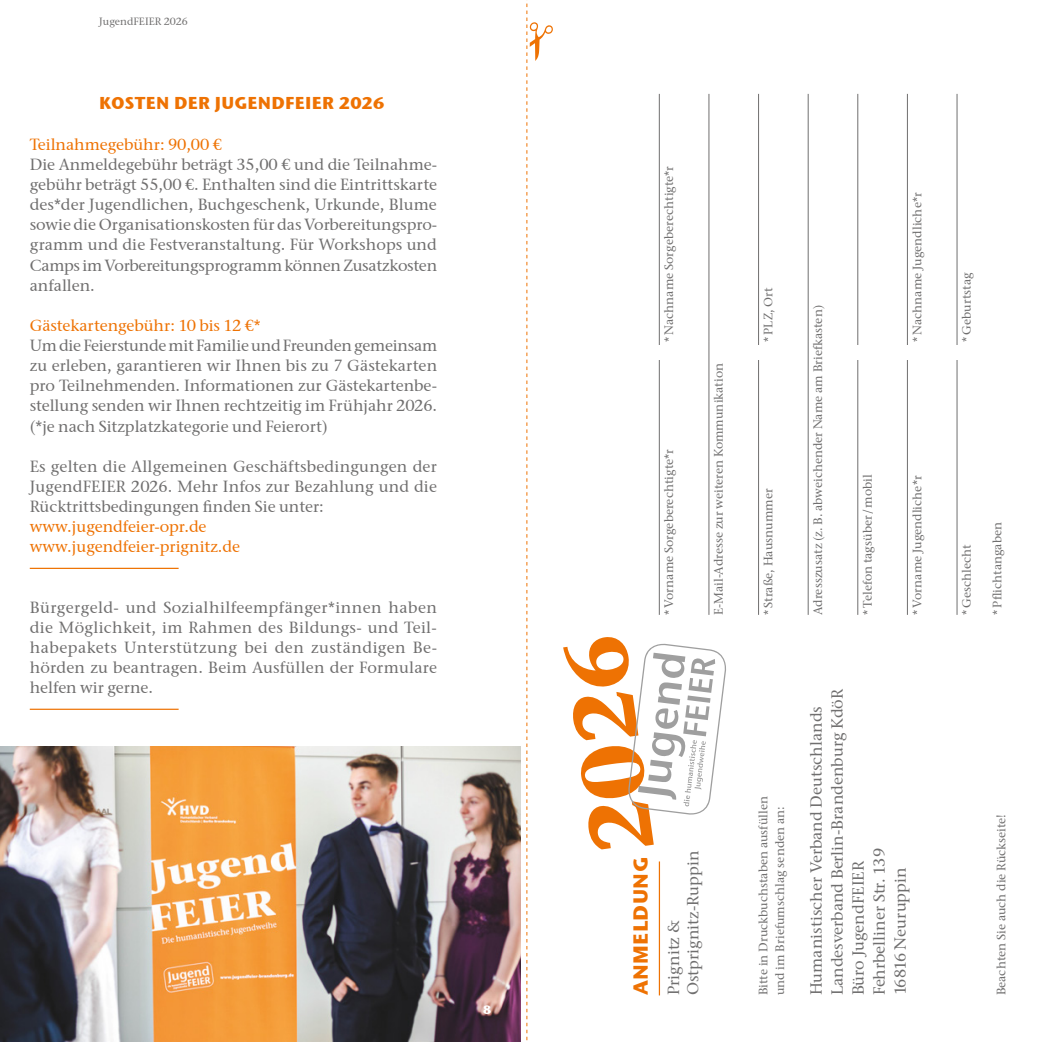
<style>
.page{position:relative;width:1042px;height:1042px;background:#fff}
.page>*{position:absolute;margin:0;border:0;box-sizing:border-box;transform-origin:0 0}
.t1{font:700 87.5px "Stone Serif ITC Pro";color:#ee7203}
.t2{font:700 20.3px "Stone Sans ITC Pro";letter-spacing:.02em;color:#ee7203}
.t3{font:700 17.15px "Stone Sans ITC Pro";letter-spacing:.015em;color:#ee7203}
.t4{font:500 16.1px/20.1px "Stone Serif ITC Pro";color:#706f6f;text-align:justify}
.t5{font:500 16.1px/20.1px "Stone Serif ITC Pro";letter-spacing:-.005em;color:#ee7203}
.t6{font:500 12.25px/16.6px "Stone Serif ITC Pro";color:#706f6f}
.t7{font:700 12.25px "Stone Sans ITC Pro";color:#fff}
.t8{font:500 10.5px "Stone Serif ITC Pro";letter-spacing:.005em;color:#706f6f}
</style>
<div class="page">
<svg style="left:526px;top:0;width:27px;height:1041px"></svg>
<hr style="left:659px;top:861px;width:1px;height:134px;background:#ee7203">
<svg style="left:628px;top:643px;width:98px;height:172px"></svg>
<hr style="left:659px;top:342px;width:1px;height:273px;background:#706f6f">
<hr style="left:659px;top:94px;width:1px;height:248px;background:#706f6f">
<hr style="left:708px;top:342px;width:1px;height:273px;background:#706f6f">
<hr style="left:708px;top:94px;width:1px;height:248px;background:#706f6f">
<hr style="left:758px;top:342px;width:1px;height:273px;background:#706f6f">
<hr style="left:758px;top:94px;width:1px;height:248px;background:#706f6f">
<hr style="left:808px;top:342px;width:1px;height:273px;background:#706f6f">
<hr style="left:808px;top:94px;width:1px;height:248px;background:#706f6f">
<hr style="left:857px;top:342px;width:1px;height:273px;background:#706f6f">
<hr style="left:857px;top:94px;width:1px;height:248px;background:#706f6f">
<hr style="left:907px;top:342px;width:1px;height:273px;background:#706f6f">
<hr style="left:907px;top:94px;width:1px;height:248px;background:#706f6f">
<hr style="left:956px;top:342px;width:1px;height:273px;background:#706f6f">
<hr style="left:956px;top:94px;width:1px;height:248px;background:#706f6f">
<div style="left:737px;top:345px;width:43px;height:15px;background:#fff"></div>
<div style="left:644px;top:345px;width:43px;height:15px;background:#fff"></div>
<div style="left:844px;top:345px;width:43px;height:15px;background:#fff"></div>
<div style="left:894px;top:345px;width:127px;height:15px;background:#fff"></div>
<img style="left:0;top:747px;width:521px;height:295px">
<hr style="left:30px;top:568px;width:149px;height:1px;background:#ee7203">
<hr style="left:30px;top:708px;width:149px;height:2px;background:#ee7203">
<p class="t8" style="left:99px;top:15px;width:90px">JugendFEIER 2026</p>
<p class="t3" style="left:99px;top:92px;width:287px">KOSTEN DER JUGENDFEIER 2026</p>
<p class="t5" style="left:30px;top:134px;width:194px">Teilnahmegebühr: 90,00 €</p>
<p class="t4" style="left:30px;top:154px;width:409px">Die Anmeldegebühr beträgt 35,00 € und die Teilnahme&shy;gebühr beträgt 55,00 €. Enthalten sind die Eintrittskarte des*der Jugendlichen, Buchgeschenk, Urkunde, Blume sowie die Organisationskosten für das Vorbereitungspro&shy;gramm und die Festveranstaltung. Für Workshops und Camps im Vorbereitungsprogramm können Zusatzkosten anfallen.</p>
<p class="t5" style="left:30px;top:315px;width:232px">Gästekartengebühr: 10 bis 12 €*</p>
<p class="t4" style="left:30px;top:335px;width:409px">Um die Feierstunde mit Familie und Freunden gemeinsam zu erleben, garantieren wir Ihnen bis zu 7 Gästekarten pro Teilnehmenden. Informationen zur Gästekartenbe&shy;stellung senden wir Ihnen rechtzeitig im Frühjahr 2026. (*je nach Sitzplatzkategorie und Feierort)</p>
<p class="t4" style="left:30px;top:456px;width:409px">Es gelten die Allgemeinen Geschäftsbedingungen der JugendFEIER 2026. Mehr Infos zur Bezahlung und die Rücktrittsbedingungen finden Sie unter:</p>
<p class="t5" style="left:30px;top:517px;width:212px">www.jugendfeier-opr.de www.jugendfeier-prignitz.de</p>
<p class="t4" style="left:30px;top:597px;width:409px">Bürgergeld- und Sozialhilfeempfänger*innen haben die Möglichkeit, im Rahmen des Bildungs- und Teil&shy;habepakets Unterstützung bei den zuständigen Be&shy;hörden zu beantragen. Beim Ausfüllen der Formulare helfen wir gerne.</p>
<p class="t7" style="left:483px;top:1001px;width:10px">8</p>
<p class="t6" style="left:661px;top:342px;width:178px;rotate:-90deg">* Nachname Sorgeberechtigte*r</p>
<p class="t6" style="left:661px;top:615px;width:167px;rotate:-90deg">* Vorname Sorgeberechtigte*r</p>
<h1 class="t1" style="left:568px;top:862px;width:222px;rotate:-98deg">2026</h1>
<p class="t2" style="left:627px;top:995px;width:140px;rotate:-90deg">ANMELDUNG</p>
<p class="t4" style="left:664px;top:995px;width:146px;line-height:19.2px;rotate:-90deg">Prignitz &amp;<br>Ostprignitz-Ruppin</p>
<p class="t6" style="left:710px;top:615px;width:254px;rotate:-90deg">E-Mail-Adresse zur weiteren Kommunikation</p>
<p class="t6" style="left:760px;top:342px;width:56px;rotate:-90deg">* PLZ, Ort</p>
<p class="t6" style="left:760px;top:615px;width:128px;rotate:-90deg">* Straße, Hausnummer</p>
<p class="t6" style="left:809px;top:615px;width:311px;rotate:-90deg">Adresszusatz (z. B. abweichender Name am Briefkasten)</p>
<p class="t6" style="left:909px;top:342px;width:151px;rotate:-90deg">* Nachname Jugendliche*r</p>
<p class="t6" style="left:859px;top:615px;width:142px;rotate:-90deg">* Telefon tagsüber / mobil</p>
<p class="t6" style="left:909px;top:615px;width:141px;rotate:-90deg">* Vorname Jugendliche*r</p>
<p class="t6" style="left:755px;top:995px;width:201px;rotate:-90deg">Bitte in Druckbuchstaben ausfüllen und im Briefumschlag senden an:</p>
<p class="t4" style="left:806px;top:995px;width:308px;line-height:21px;text-align:left;rotate:-90deg">Humanistischer Verband Deutschlands<br>Landesverband Berlin-Brandenburg KdöR<br>Büro JugendFEIER<br>Fehrbelliner Str. 139<br>16816 Neuruppin</p>
<p class="t6" style="left:958px;top:342px;width:71px;rotate:-90deg">* Geburtstag</p>
<p class="t6" style="left:958px;top:615px;width:72px;rotate:-90deg">* Geschlecht</p>
<p class="t6" style="left:989px;top:615px;width:94px;rotate:-90deg">* Pflichtangaben</p>
<p class="t6" style="left:993px;top:995px;width:183px;rotate:-90deg">Beachten Sie auch die Rückseite!</p>
</div>
